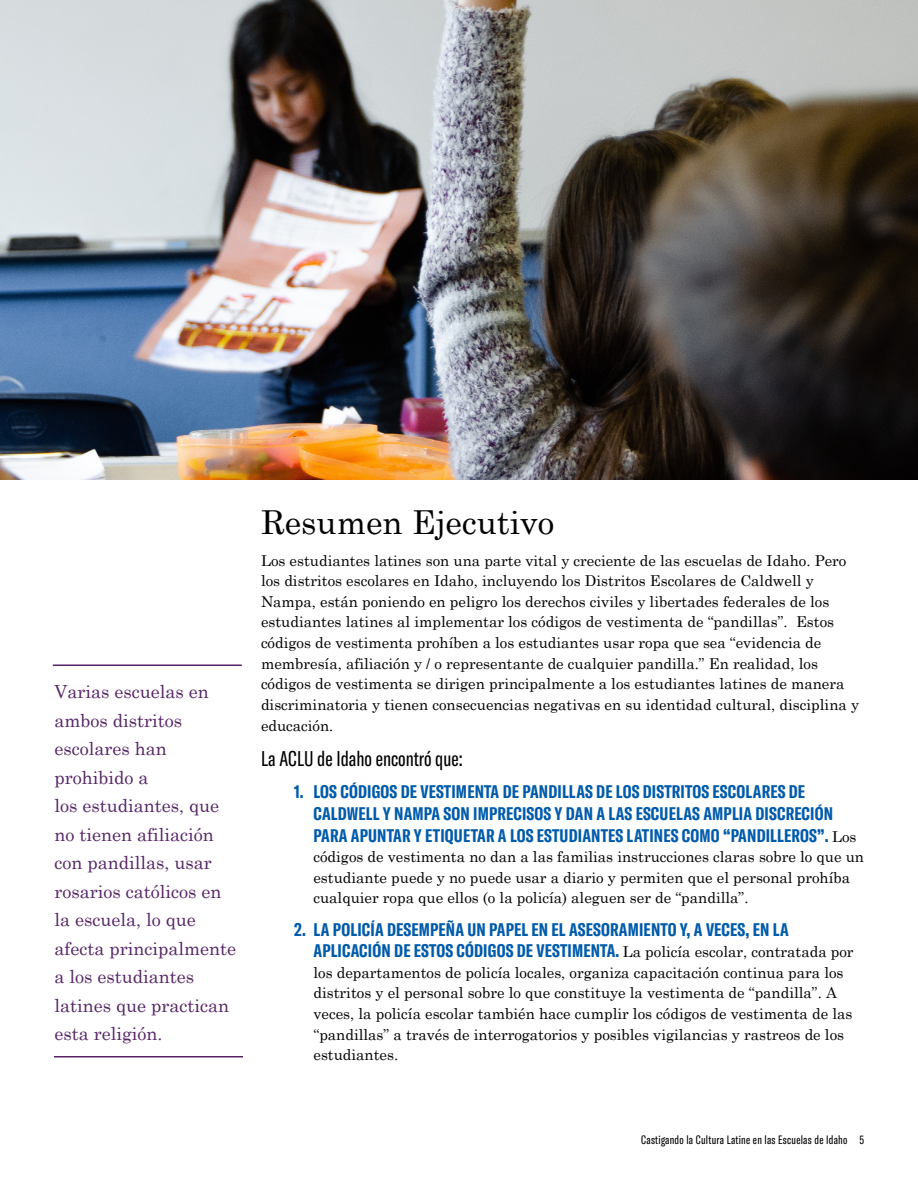
<style>
.page{position:relative;width:918px;height:1188px;background:#fff}
.page>*{position:absolute;margin:0;border:0;box-sizing:border-box;transform-origin:0 0}
.t1{font:33px "Century Schoolbook";color:#000}
.t2{font:extra-condensed 21px "GT America";color:#000}
.t3{font:700 extra-condensed 18px/21.6px "GT America";letter-spacing:.01em;color:#005baa}
.t4{font:18px/28.5px "Century Schoolbook";color:#562566}
.t5{font:15px/20.7px "Century Schoolbook";color:#000}
.t6{font:extra-condensed 12px "GT America";letter-spacing:.02em;color:#000}
.s1{font-family:"Century Schoolbook";font-weight:400;font-stretch:normal;font-size:15px;color:#000}
</style>
<div class="page">
<img style="left:0;top:0;width:918px;height:480px">
<hr style="left:53px;top:664px;width:189px;height:2px;background:#562566">
<hr style="left:54px;top:1056px;width:189px;height:2px;background:#562566">
<p class="t4" style="left:54px;top:676px;width:183px">Varias escuelas en ambos distritos escolares han prohibido a<br>los estudiantes, que no tienen afiliación con pandillas, usar rosarios católicos en la escuela, lo que afecta principalmente a los estudiantes latines que practican esta religión.</p>
<p class="t1" style="left:261px;top:495px;width:295px">Resumen Ejecutivo</p>
<p class="t5" style="left:261px;top:548px;width:600px">Los estudiantes latines son una parte vital y creciente de las escuelas de Idaho. Pero los distritos escolares en Idaho, incluyendo los Distritos Escolares de Caldwell y Nampa, están poniendo en peligro los derechos civiles y libertades federales de los estudiantes latines al implementar los códigos de vestimenta de “pandillas”. Estos códigos de vestimenta prohíben a los estudiantes usar ropa que sea “evidencia de membresía, afiliación y / o representante de cualquier pandilla.” En realidad, los códigos de vestimenta se dirigen principalmente a los estudiantes latines de manera discriminatoria y tienen consecuencias negativas en su identidad cultural, disciplina y educación.</p>
<p class="t2" style="left:261px;top:747px;width:203px">La ACLU de Idaho encontró que:</p>
<p class="t3" style="left:314px;top:781px;width:544px;text-indent:-20px">1. LOS CÓDIGOS DE VESTIMENTA DE PANDILLAS DE LOS DISTRITOS ESCOLARES DE<br>CALDWELL Y NAMPA SON IMPRECISOS Y DAN A LAS ESCUELAS AMPLIA DISCRECIÓN<br>PARA APUNTAR Y ETIQUETAR A LOS ESTUDIANTES LATINES COMO “PANDILLEROS”. <span class="s1">Los</span></p>
<p class="t5" style="left:313px;top:845px;width:552px">códigos de vestimenta no dan a las familias instrucciones claras sobre lo que un estudiante puede y no puede usar a diario y permiten que el personal prohíba cualquier ropa que ellos (o la policía) aleguen ser de “pandilla”.</p>
<p class="t3" style="left:314px;top:918px;width:542px;text-indent:-20px">2. LA POLICÍA DESEMPEÑA UN PAPEL EN EL ASESORAMIENTO Y, A VECES, EN LA<br>APLICACIÓN DE ESTOS CÓDIGOS DE VESTIMENTA. <span class="s1">La policía escolar, contratada por</span></p>
<p class="t5" style="left:314px;top:961px;width:540px">los departamentos de policía locales, organiza capacitación continua para los distritos y el personal sobre lo que constituye la vestimenta de “pandilla”. A veces, la policía escolar también hace cumplir los códigos de vestimenta de las “pandillas” a través de interrogatorios y posibles vigilancias y rastreos de los estudiantes.</p>
<p class="t6" style="left:641px;top:1132px;width:224px">Castigando la Cultura Latine en las Escuelas de Idaho 5</p>
</div>
